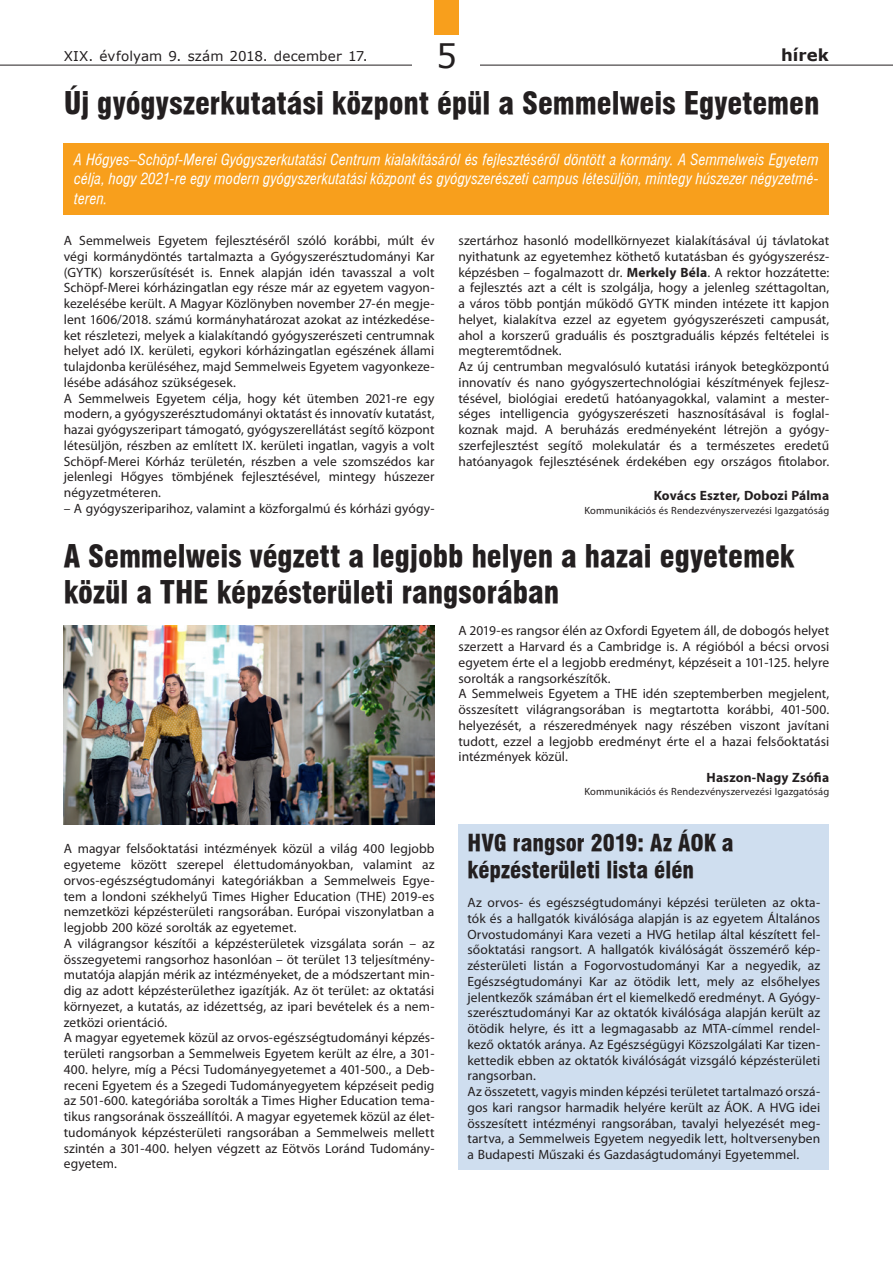
<style>
.page{position:relative;width:893px;height:1263px;background:#fff}
.page>*{position:absolute;margin:0;border:0;box-sizing:border-box;transform-origin:0 0}
.t1{font:33px "Verdana";color:#231f20}
.C1{font:30px/36px "Swiss 721 Blk Cn PFL";color:#231f20}
.C1-2{font:22.5px/27px "Swiss 721 Blk Cn PFL";color:#231f20}
.t2{font:700 16.5px "Verdana";color:#231f20}
.Lead{font:italic 15px/19.5px "Swiss 721 Cn PFL";letter-spacing:.005em;color:#fff;text-align:justify}
.t3{font:13.5px/15.8px "Myriad Pro";letter-spacing:.005em;color:#231f20;text-align:justify}
.t4{font:700 13.5px "Myriad Pro";letter-spacing:.01em;color:#231f20}
.t5{font:13.5px "Verdana";letter-spacing:.005em;color:#231f20}
.marketing{font:10.5px "Myriad Pro";letter-spacing:.01em;color:#231f20}
.s1{font-weight:700}
</style>
<div class="page">
<hr style="left:0;top:65px;width:893px;height:1px;background:#231f20">
<div style="left:413px;top:32px;width:67px;height:45px;background:#fff"></div>
<div style="left:434px;top:0;width:24px;height:34px;background:#f89f1c"></div>
<div style="left:64px;top:143px;width:765px;height:71px;background:#f89f1c"></div>
<div style="left:458px;top:825px;width:371px;height:345px;background:#cfdeef"></div>
<img style="left:64px;top:625px;width:370px;height:200px">
<p class="t5" style="left:64px;top:46px;width:305px">XIX. évfolyam 9. szám 2018. december 17.</p>
<h1 class="t1" style="left:436px;top:33px;width:22px">5</h1>
<p class="t2" style="left:781px;top:43px;width:49px">hírek</p>
<p class="C1" style="left:64px;top:85px;width:757px">Új gyógyszerkutatási központ épül a Semmelweis Egyetemen</p>
<p class="Lead" style="left:74px;top:149px;width:746px">A Hőgyes–Schöpf-Merei Gyógyszerkutatási Centrum kialakításáról és fejlesztéséről döntött a kormány. A Semmelweis Egyetem célja, hogy 2021-re egy modern gyógyszerkutatási központ és gyógyszerészeti campus létesüljön, mintegy húszezer négyzetmé&shy;teren.</p>
<p class="t3" style="left:64px;top:232px;width:372px">A Semmelweis Egyetem fejlesztéséről szóló korábbi, múlt év végi kormánydöntés tartalmazta a Gyógyszerésztudományi Kar (GYTK) korszerűsítését is. Ennek alapján idén tavasszal a volt Schöpf-Merei kórházingatlan egy része már az egyetem vagyon&shy;kezelésébe került. A Magyar Közlönyben november 27-én megje&shy;lent 1606/2018. számú kormányhatározat azokat az intézkedése&shy;ket részletezi, melyek a kialakítandó gyógyszerészeti centrumnak helyet adó IX. kerületi, egykori kórházingatlan egészének állami tulajdonba kerüléséhez, majd Semmelweis Egyetem vagyonkeze&shy;lésébe adásához szükségesek.</p>
<p class="t3" style="left:64px;top:390px;width:372px">A Semmelweis Egyetem célja, hogy két ütemben 2021-re egy modern, a gyógyszerésztudományi oktatást és innovatív kutatást, hazai gyógyszeripart támogató, gyógyszerellátást segítő központ létesüljön, részben az említett IX. kerületi ingatlan, vagyis a volt Schöpf-Merei Kórház területén, részben a vele szomszédos kar jelenlegi Hőgyes tömbjének fejlesztésével, mintegy húszezer négyzetméteren.</p>
<p class="t3" style="left:64px;top:500px;width:372px">– A gyógyszeriparihoz, valamint a közforgalmú és kórházi gyógy-</p>
<p class="t3" style="left:458px;top:232px;width:372px">szertárhoz hasonló modellkörnyezet kialakításával új távlatokat nyithatunk az egyetemhez köthető kutatásban és gyógyszerész&shy;képzésben – fogalmazott dr. <span class="s1">Merkely Béla</span>. A rektor hozzátette: a fejlesztés azt a célt is szolgálja, hogy a jelenleg széttagoltan, a város több pontján működő GYTK minden intézete itt kapjon helyet, kialakítva ezzel az egyetem gyógyszerészeti campusát, ahol a korszerű graduális és posztgraduális képzés feltételei is megteremtődnek.</p>
<p class="t3" style="left:458px;top:358px;width:372px">Az új centrumban megvalósuló kutatási irányok betegközpontú innovatív és nano gyógyszertechnológiai készítmények fejlesz&shy;tésével, biológiai eredetű hatóanyagokkal, valamint a mester&shy;séges intelligencia gyógyszerészeti hasznosításával is foglal&shy;koznak majd. A beruházás eredményeként létrejön a gyógy&shy;szerfejlesztést segítő molekulatár és a természetes eredetű hatóanyagok fejlesztésének érdekében egy országos fitolabor.</p>
<p class="t4" style="left:654px;top:487px;width:177px">Kovács Eszter, Dobozi Pálma</p>
<p class="marketing" style="left:584px;top:504px;width:246px">Kommunikációs és Rendezvényszervezési Igazgatóság</p>
<p class="C1" style="left:64px;top:538px;width:732px">A Semmelweis végzett a legjobb helyen a hazai egyetemek közül a THE képzésterületi rangsorában</p>
<p class="t3" style="left:64px;top:841px;width:372px">A magyar felsőoktatási intézmények közül a világ 400 legjobb egyeteme között szerepel élettudományokban, valamint az orvos-egészségtudományi kategóriákban a Semmelweis Egye&shy;tem a londoni székhelyű Times Higher Education (THE) 2019-es nemzetközi képzésterületi rangsorában. Európai viszonylatban a legjobb 200 közé sorolták az egyetemet.</p>
<p class="t3" style="left:64px;top:935px;width:372px">A világrangsor készítői a képzésterületek vizsgálata során – az összegyetemi rangsorhoz hasonlóan – öt terület 13 teljesítmény&shy;mutatója alapján mérik az intézményeket, de a módszertant min&shy;dig az adott képzésterülethez igazítják. Az öt terület: az oktatási környezet, a kutatás, az idézettség, az ipari bevételek és a nem&shy;zetközi orientáció.</p>
<p class="t3" style="left:64px;top:1030px;width:372px">A magyar egyetemek közül az orvos-egészségtudományi képzés&shy;területi rangsorban a Semmelweis Egyetem került az élre, a 301- 400. helyre, míg a Pécsi Tudományegyetemet a 401-500., a Deb&shy;receni Egyetem és a Szegedi Tudományegyetem képzéseit pedig az 501-600. kategóriába sorolták a Times Higher Education tema&shy;tikus rangsorának összeállítói. A magyar egyetemek közül az élet&shy;tudományok képzésterületi rangsorában a Semmelweis mellett szintén a 301-400. helyen végzett az Eötvös Loránd Tudomány&shy;egyetem.</p>
<p class="t3" style="left:458px;top:623px;width:372px">A 2019-es rangsor élén az Oxfordi Egyetem áll, de dobogós helyet szerzett a Harvard és a Cambridge is. A régióból a bécsi orvosi egyetem érte el a legjobb eredményt, képzéseit a 101-125. helyre sorolták a rangsorkészítők.</p>
<p class="t3" style="left:458px;top:686px;width:372px">A Semmelweis Egyetem a THE idén szeptemberben megjelent, összesített világrangsorában is megtartotta korábbi, 401-500. helyezését, a részeredmények nagy részében viszont javítani tudott, ezzel a legjobb eredményt érte el a hazai felsőoktatási intézmények közül.</p>
<p class="t4" style="left:707px;top:768px;width:124px">Haszon-Nagy Zsófia</p>
<p class="marketing" style="left:584px;top:785px;width:246px">Kommunikációs és Rendezvényszervezési Igazgatóság</p>
<p class="C1-2" style="left:467px;top:829px;width:268px">HVG rangsor 2019: Az ÁOK a képzésterületi lista élén</p>
<p class="t3" style="left:467px;top:894px;width:354px">Az orvos- és egészségtudományi képzési területen az okta&shy;tók és a hallgatók kiválósága alapján is az egyetem Általános Orvostudományi Kara vezeti a HVG hetilap által készített fel&shy;sőoktatási rangsort. A hallgatók kiválóságát összemérő kép&shy;zésterületi listán a Fogorvostudományi Kar a negyedik, az Egészségtudományi Kar az ötödik lett, mely az elsőhelyes jelentkezők számában ért el kiemelkedő eredményt. A Gyógy&shy;szerésztudományi Kar az oktatók kiválósága alapján került az ötödik helyre, és itt a legmagasabb az MTA-címmel rendel&shy;kező oktatók aránya. Az Egészségügyi Közszolgálati Kar tizen&shy;kettedik ebben az oktatók kiválóságát vizsgáló képzésterületi rangsorban.</p>
<p class="t3" style="left:467px;top:1083px;width:354px">Az összetett, vagyis minden képzési területet tartalmazó orszá&shy;gos kari rangsor harmadik helyére került az ÁOK. A HVG idei összesített intézményi rangsorában, tavalyi helyezését meg&shy;tartva, a Semmelweis Egyetem negyedik lett, holtversenyben a Budapesti Műszaki és Gazdaságtudományi Egyetemmel.</p>
</div>
